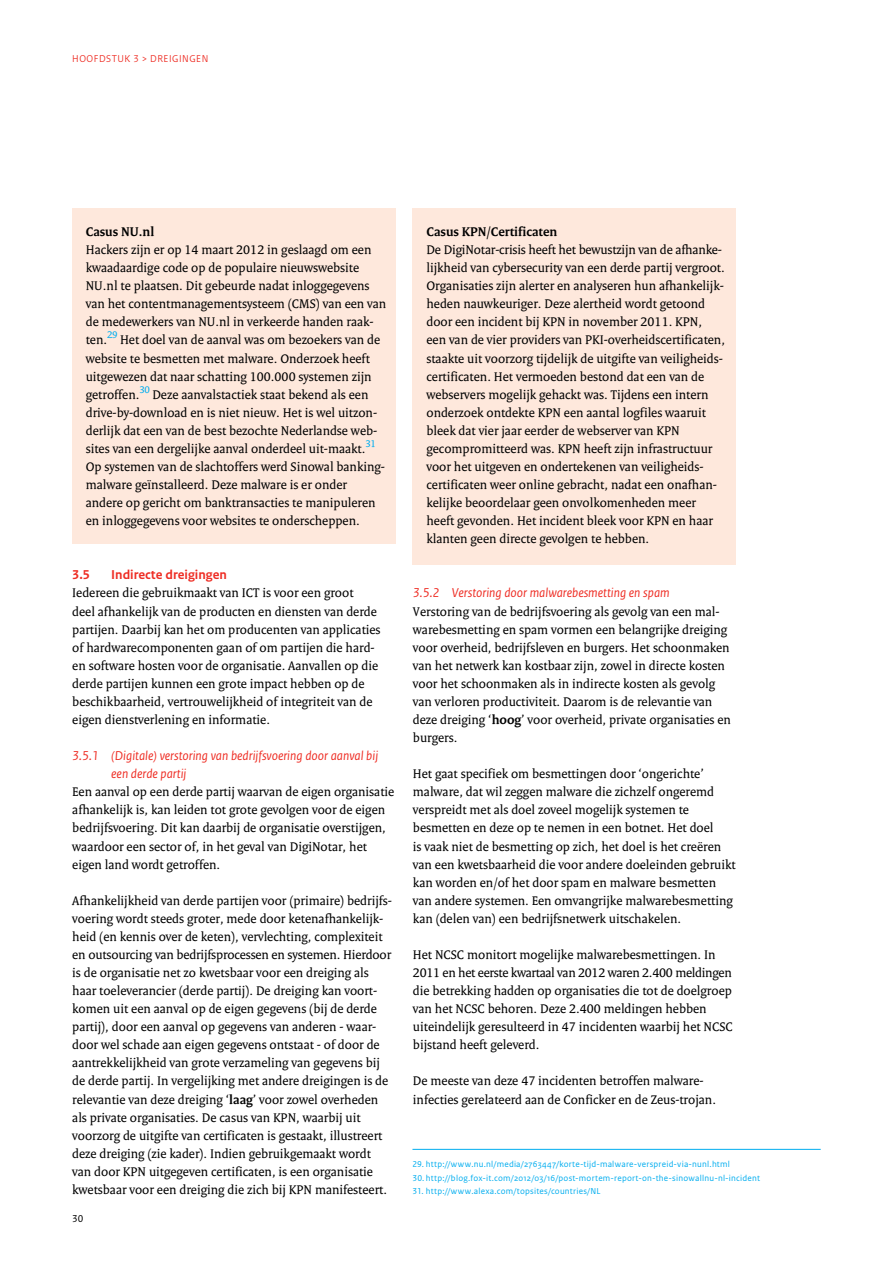
<style>
.page{position:relative;width:893px;height:1263px;background:#fff}
.page>*{position:absolute;margin:0;border:0;box-sizing:border-box;transform-origin:0 0}
.t1{font:13.5px/18px "Rijksoverheid Serif";color:#000}
.t2{font:italic 13.5px/18px "Rijksoverheid Sans Text";color:#ee2d24}
.t3{font:700 13.5px "Rijksoverheid Serif";color:#000}
.t4{font:700 13.5px "Rijksoverheid Sans Text";color:#ee2d24}
.t5{font:10.5px "Rijksoverheid Sans Heading";letter-spacing:.05em;color:#ee2d24}
.t6{font:10.5px "Rijksoverheid Sans Text";color:#000}
.t7{font:9px "Rijksoverheid Sans Text";letter-spacing:.025em;color:#00adef}
.s1{font-weight:700}
</style>
<div class="page">
<div style="left:412px;top:208px;width:324px;height:357px;background:#fee8dc"></div>
<div style="left:72px;top:208px;width:323px;height:336px;background:#fee8dc"></div>
<hr style="left:412px;top:1149px;width:409px;height:1px;background:#00adef">
<p class="t5" style="left:72px;top:53px;width:8px">HOO</p>
<p class="t5" style="left:94px;top:53px;width:114px">FDSTU K 3 &gt; DREIGINGEN</p>
<p class="t3" style="left:86px;top:223px;width:70px">Casus NU.nl</p>
<p class="t1" style="left:86px;top:241px;width:302px">Hackers zijn er op 14 maart 2012 in geslaagd om een kwaadaardige code op de populaire nieuwswebsite NU.nl te plaatsen. Dit gebeurde nadat inloggegevens van het contentmanagementsysteem (CMS) van een van de medewerkers van NU.nl in verkeerde handen raak&shy;ten.<sup>29</sup> Het doel van de aanval was om bezoekers van de website te besmetten met malware. Onderzoek heeft uitgewezen dat naar schatting 100.000 systemen zijn getroffen.<sup>30</sup> Deze aanvalstactiek staat bekend als een drive-by-download en is niet nieuw. Het is wel uitzon-- derlijk dat een van de best bezochte Nederlandse web-- sites van een dergelijke aanval onderdeel uit-maakt.<sup>31<br></sup>Op systemen van de slachtoffers werd Sinowal banking&shy;malware geïnstalleerd. Deze malware is er onder andere op gericht om banktransacties te mani-puleren en inloggegevens voor websites te onderscheppen.</p>
<p class="t4" style="left:72px;top:567px;width:19px">3.5</p>
<p class="t4" style="left:111px;top:567px;width:117px">Indirecte dreigingen</p>
<p class="t1" style="left:72px;top:584px;width:310px">Iedereen die gebruikmaakt van ICT is voor een groot<br>deel afhankelijk van de producten en diensten van derde partijen. Daarbij kan het om producenten van applicaties of hardwarecomponenten gaan of om partijen die hard&shy;en software hosten voor de organisatie. Aanvallen op die derde partijen kunnen een grote impact hebben op de beschikbaarheid, vertrouwelijkheid of integriteit van de eigen dienstverlening en informatie.</p>
<p class="t2" style="left:111px;top:747px;width:268px;text-indent:-39px">3.5.1 (Digitale) verstoring van bedrijfsvoering door aanval bij een derde partij</p>
<p class="t1" style="left:72px;top:783px;width:324px">Een aanval op een derde partij waarvan de eigen organisatie afhankelijk is, kan leiden tot grote gevolgen voor de eigen bedrijfsvoering. Dit kan daarbij de organisatie overstijgen, waardoor een sector of, in het geval van DigiNotar, het eigen land wordt getroffen.</p>
<p class="t1" style="left:72px;top:891px;width:321px">Afhankelijkheid van derde partijen voor (primaire) bedrijfs&shy;voering wordt steeds groter, mede door ketenafhankelijk&shy;heid (en kennis over de keten), vervlechting, complexiteit en outsourcing van bedrijfsprocessen en systemen. Hierdoor is de organisatie net zo kwetsbaar voor een dreiging als haar toeleverancier (derde partij). De dreiging kan voort&shy;komen uit een aanval op de eigen gegevens (bij de derde partij), door een aanval op gegevens van anderen - waar&shy;door wel schade aan eigen gegevens ontstaat - of door de aantrekkelijkheid van grote verzameling van gegevens bij de derde partij. In vergelijking met andere dreigingen is de relevantie van deze dreiging ‘<span class="s1">laag</span>’ voor zowel overheden als private organisaties. De casus van KPN, waarbij uit voorzorg de uitgifte van certificaten is gestaakt, illustreert deze dreiging (zie kader). Indien gebruikgemaakt wordt van door KPN uitgegeven certificaten, is een organisatie kwetsbaar voor een dreiging die zich bij KPN manifesteert.</p>
<p class="t6" style="left:72px;top:1213px;width:13px">30</p>
<p class="t3" style="left:426px;top:223px;width:132px">Casus KPN/Certificaten</p>
<p class="t1" style="left:426px;top:241px;width:300px">De DigiNotar-crisis heeft het bewustzijn van de afhanke&shy;lijkheid van cybersecurity van een derde partij vergroot.<br>Organisaties zijn alerter en analyseren hun afhankelijk&shy;heden nauwkeuriger. Deze alertheid wordt getoond door een incident bij KPN in november 2011. KPN, een van de vier providers van PKI-overheidscertificaten, staakte uit voorzorg tijdelijk de uitgifte van veiligheids&shy;certificaten. Het vermoeden bestond dat een van de webservers mogelijk gehackt was. Tijdens een intern onderzoek ontdekte KPN een aantal logfiles waaruit bleek dat vier jaar eerder de webserver van KPN gecompromitteerd was. KPN heeft zijn infrastructuur voor het uitgeven en ondertekenen van veiligheids&shy;certificaten weer online gebracht, nadat een onafhan&shy;kelijke beoordelaar geen onvolkomenheden meer heeft gevonden. Het incident bleek voor KPN en haar klanten geen directe gevolgen te hebben.</p>
<p class="t2" style="left:413px;top:584px;width:258px">3.5.2 Verstoring door malwarebesmetting en spam</p>
<p class="t1" style="left:413px;top:602px;width:320px">Verstoring van de bedrijfsvoering als gevolg van een mal&shy;warebesmetting en spam vormen een belangrijke dreiging voor overheid, bedrijfsleven en burgers. Het schoonmaken van het netwerk kan kostbaar zijn, zowel in directe kosten voor het schoonmaken als in indirecte kosten als gevolg van verloren productiviteit. Daarom is de relevantie van deze dreiging ‘<span class="s1">hoog</span>’ voor overheid, private organisaties en burgers.</p>
<p class="t1" style="left:413px;top:765px;width:324px">Het gaat specifiek om besmettingen door ‘ongerichte’ malware, dat wil zeggen malware die zichzelf ongeremd verspreidt met als doel zoveel mogelijk systemen te besmetten en deze op te nemen in een botnet. Het doel<br>is vaak niet de besmetting op zich, het doel is het creëren van een kwetsbaarheid die voor andere doeleinden gebruikt kan worden en/of het door spam en malware besmetten van andere systemen. Een omvangrijke malwarebesmetting kan (delen van) een bedrijfsnetwerk uitschakelen.</p>
<p class="t1" style="left:413px;top:945px;width:321px">Het NCSC monitort mogelijke malwarebesmettingen. In 2011 en het eerste kwartaal van 2012 waren 2.400 meldingen die betrekking hadden op organisaties die tot de doelgroep van het NCSC behoren. Deze 2.400 meldingen hebben uiteindelijk geresulteerd in 47 incidenten waarbij het NCSC bijstand heeft geleverd.</p>
<p class="t1" style="left:413px;top:1072px;width:305px">De meeste van deze 47 incidenten betroffen malware&shy;infecties gerelateerd aan de Conficker en de Zeus-trojan.</p>
<p class="t7" style="left:412px;top:1159px;width:319px">29. http://www.nu.nl/media/2763447/korte-tijd-malware-verspreid-via-nunl.html</p>
<p class="t7" style="left:412px;top:1172px;width:349px">30. http://blog.fox-it.com/2012/03/16/post-mortem-report-on-the-sinowallnu-nl-incident</p>
<p class="t7" style="left:412px;top:1186px;width:190px">31. http://www.alexa.com/topsites/countries/NL</p>
</div>
